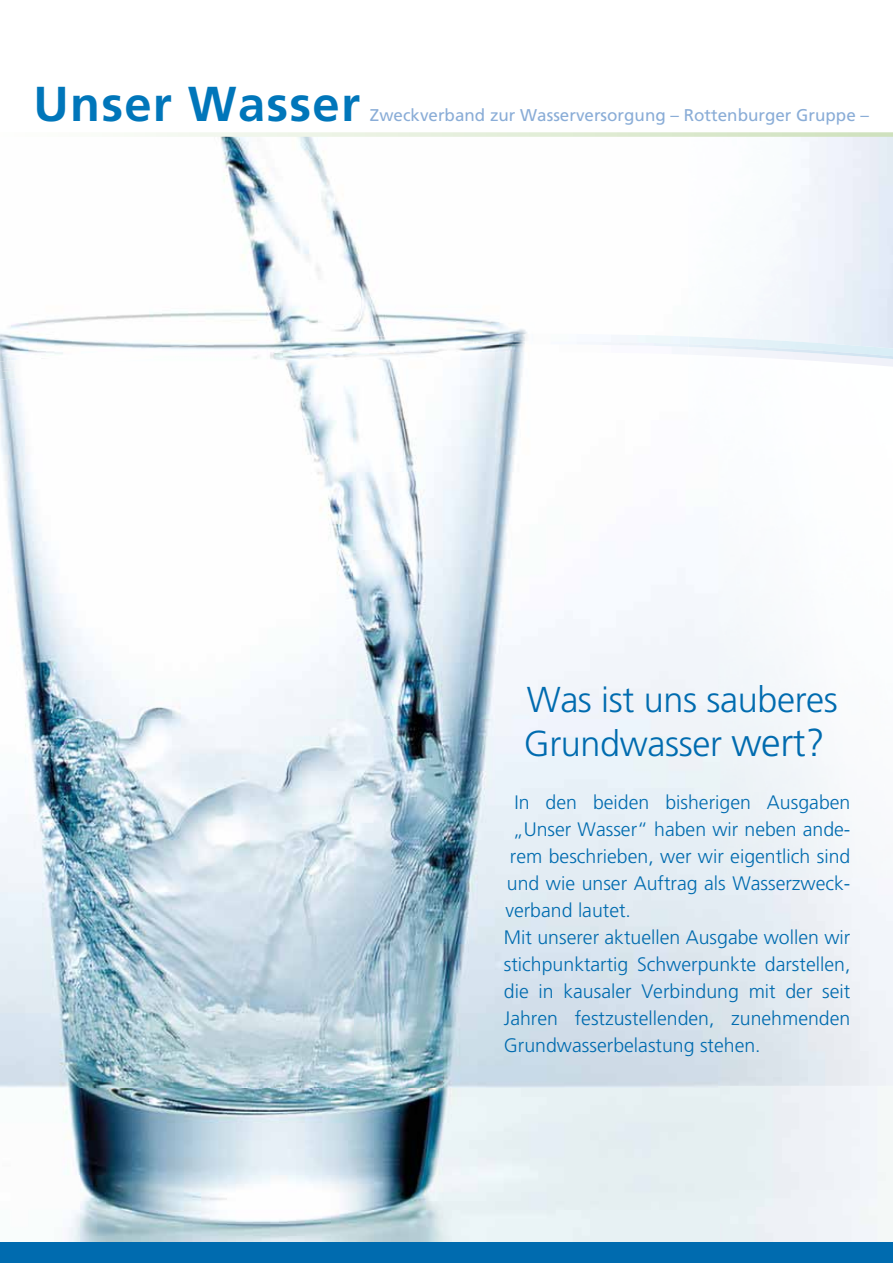
<style>
.page{position:relative;width:893px;height:1263px;background:#fff}
.page>*{position:absolute;margin:0;border:0;box-sizing:border-box;transform-origin:0 0}
.t1{font:700 49.05px "Frutiger CE";letter-spacing:.025em;color:#0076ba}
.t2{font:300 36px/43.2px "Frutiger CE";letter-spacing:-.01em;color:#006baf}
.t3{font:300 19.5px "Frutiger CE";color:#006baf}
.t4{font:16.95px "Frutiger CE";color:#8aadd7}
.s1{font-size:38.85px}
</style>
<div class="page">
<img style="left:149px;top:137px;width:378px;height:197px">
<img style="left:353px;top:380px;width:365px;height:709px">
<img style="left:0;top:380px;width:353px;height:709px">
<img style="left:718px;top:594px;width:175px;height:649px">
<img style="left:0;top:1089px;width:719px;height:154px">
<img style="left:688px;top:380px;width:30px;height:64px">
<img style="left:0;top:334px;width:688px;height:7px">
<img style="left:0;top:372px;width:522px;height:8px">
<img style="left:0;top:341px;width:688px;height:31px">
<svg style="left:14px;top:132px;width:879px;height:5px"></svg>
<div style="left:0;top:1243px;width:893px;height:20px;background:#006baf"></div>
<h1 class="t1" style="left:34px;top:75px;width:328px">Unser Wasser</h1>
<p class="t4" style="left:370px;top:105px;width:501px">Zweckverband zur Wasserversorgung – Rottenburger Gruppe –</p>
<h2 class="t2" style="left:524px;top:678px;width:316px">Was ist uns sauberes<br>Grundwasser <span class="s1">wert?</span></h2>
<p class="t3" style="left:514px;top:791px;width:338px">In den beiden bisherigen Ausgaben</p>
<p class="t3" style="left:513px;top:818px;width:339px">„Unser Wasser“ haben wir neben ande-</p>
<p class="t3" style="left:510px;top:845px;width:342px">rem beschrieben, wer wir eigentlich sind</p>
<p class="t3" style="left:507px;top:872px;width:345px">und wie unser Auftrag als Wasserzweck-</p>
<p class="t3" style="left:505px;top:899px;width:127px">verband lautet.</p>
<p class="t3" style="left:504px;top:926px;width:348px">Mit unserer aktuellen Ausgabe wollen wir</p>
<p class="t3" style="left:504px;top:953px;width:348px">stichpunktartig Schwerpunkte darstellen,</p>
<p class="t3" style="left:504px;top:980px;width:348px">die in kausaler Verbindung mit der seit</p>
<p class="t3" style="left:504px;top:1007px;width:348px">Jahren festzustellenden, zunehmenden</p>
<p class="t3" style="left:504px;top:1034px;width:258px">Grundwasserbelastung stehen.</p>
</div>
